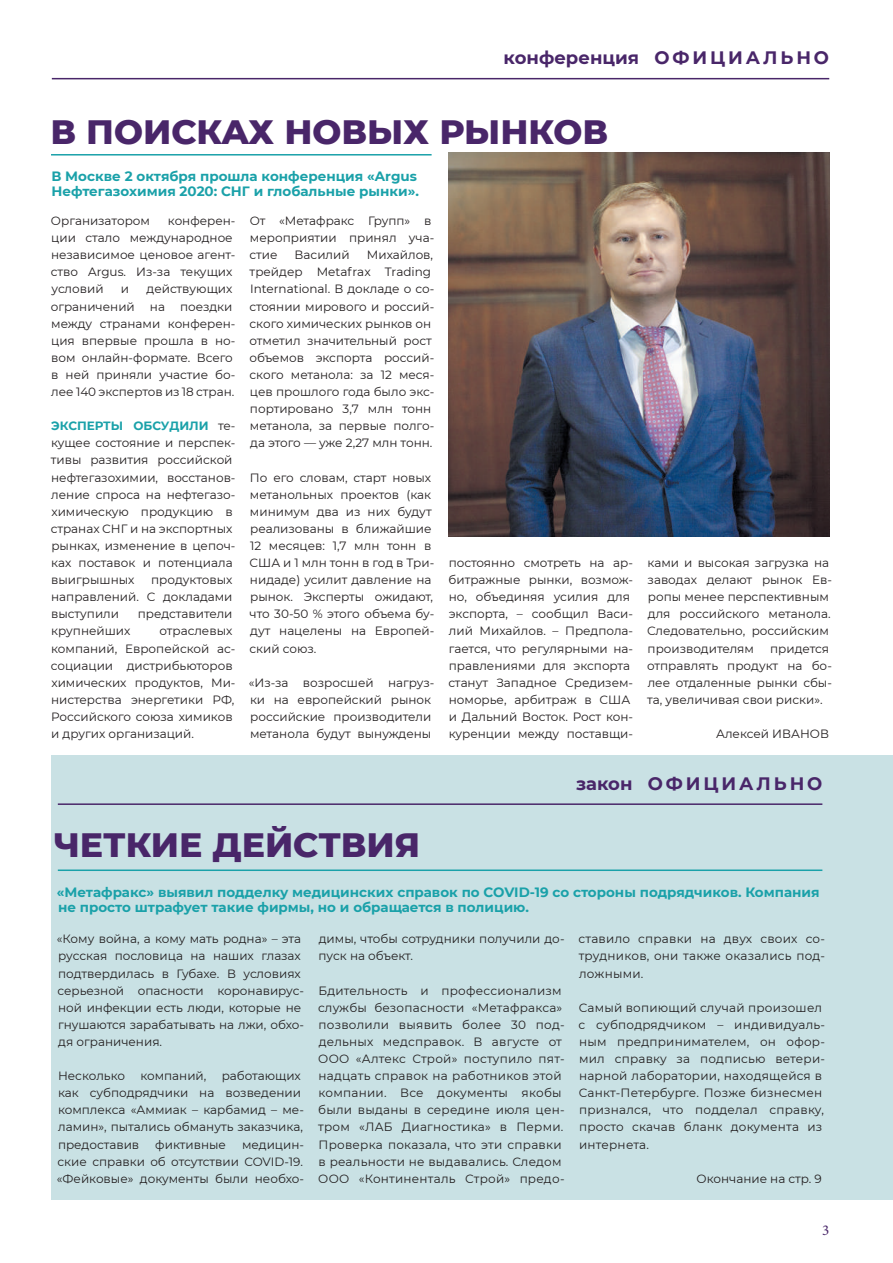
<style>
.page{position:relative;width:893px;height:1263px;background:#fff}
.page>*{position:absolute;margin:0;border:0;box-sizing:border-box;transform-origin:0 0}
.t1{font:800 34.5px "Montserrat";color:#492669}
.t2{font:700 18px "Montserrat";color:#492669}
.t3{font:700 18px "Montserrat";letter-spacing:.16em;color:#492669}
.t4{font:15px "Minion Pro";color:#492669}
.t5{font:700 13.5px/15px "Montserrat";color:#1aa1a9}
.t6{font:12px/17.1px "Montserrat";color:#231f20}
.t7{font:12px/17.1px "Montserrat";letter-spacing:.02em;color:#231f20}
.t8{font:700 12px "Montserrat";color:#1aa1a9}
</style>
<div class="page">
<div style="left:51px;top:755px;width:842px;height:445px;background:#c9e1e4"></div>
<hr style="left:52px;top:78px;width:777px;height:1px;background:#492669">
<img style="left:449px;top:153px;width:380px;height:384px">
<hr style="left:51px;top:154px;width:381px;height:2px;background:#1aa1a9">
<hr style="left:58px;top:803px;width:764px;height:2px;background:#492669">
<hr style="left:58px;top:869px;width:764px;height:2px;background:#1aa1a9">
<h2 class="t2" style="left:504px;top:45px;width:327px">конференция О Ф И Ц И А Л Ь Н О</h2>
<h1 class="t1" style="left:51px;top:106px;width:559px">В поисках новых рынков</h1>
<p class="t5" style="left:51px;top:168px;width:369px">В Москве 2 октября прошла конференция «Argus<br>Нефтегазохимия 2020: СНГ и глобальные рынки».</p>
<p class="t6" style="left:51px;top:212px;width:186px;text-indent:117px">конферен&shy;ции стало международное независимое ценовое агент&shy;ство Argus. Из-за текущих условий</p>
<p class="t6" style="left:51px;top:212px;width:101px">Организатором</p>
<p class="t6" style="left:121px;top:280px;width:10px">и</p>
<p class="t6" style="left:147px;top:280px;width:87px">действующих</p>
<p class="t6" style="left:51px;top:297px;width:86px">ограничений</p>
<p class="t6" style="left:150px;top:297px;width:17px">на</p>
<p class="t6" style="left:51px;top:297px;width:186px;text-indent:129px">поездки между странами конферен&shy;ция впервые прошла в но&shy;вом онлайн-формате. Всего в ней приняли участие бо&shy;лее 140 экспертов из 18 стран.</p>
<p class="t8" style="left:51px;top:417px;width:129px">Эксп ерты о бсудили</p>
<p class="t6" style="left:51px;top:417px;width:186px;text-indent:167px">те&shy;кущее состояние и перспек&shy;тивы развития российской нефтегазохимии, восстанов&shy;ление спроса на нефтегазо&shy;химическую продукцию в странах СНГ и на экспортных рынках, изменение в цепоч&shy;ках поставок и потенциала выигрышных</p>
<p class="t6" style="left:51px;top:571px;width:183px;text-align:justify;text-indent:100px">продуктовых направлений. С докладами выступили</p>
<p class="t6" style="left:138px;top:605px;width:96px">представители</p>
<p class="t6" style="left:51px;top:622px;width:81px">крупнейших</p>
<p class="t6" style="left:51px;top:622px;width:186px;text-indent:109px">отраслевых компаний, Европейской ас&shy;социации дистрибьюторов химических продуктов, Ми&shy;нистерства энергетики РФ,<br>Российского союза химиков и других организаций.</p>
<p class="t6" style="left:250px;top:212px;width:186px">От «Метафракс Групп» в мероприятии принял уча&shy;стие</p>
<p class="t6" style="left:250px;top:246px;width:186px;text-indent:117px">Михайлов, трейдер Metafrax Trading<br>International. В докладе о со&shy;стоянии мирового и россий&shy;ского химических рынков он отметил значительный рост объемов экспорта россий&shy;ского метанола: за 12 меся&shy;цев прошлого года было экс&shy;портировано 3,7 млн тонн метанола, за первые полго&shy;да этого — уже 2,27 млн тонн.</p>
<p class="t6" style="left:250px;top:468px;width:186px">По его словам, старт новых метанольных проектов (как минимум два из них будут реализованы в ближайшие<br>12 месяцев: 1,7 млн тонн в<br>США и 1 млн тонн в год в Три&shy;нидаде) усилит давление на рынок. Эксперты ожидают, что 30-50 % этого объема бу&shy;дут нацелены на Европей&shy;ский союз.</p>
<p class="t6" style="left:249px;top:673px;width:187px">«Из-за возросшей нагруз&shy;ки на европейский рынок российские производители метанола будут вынуждены</p>
<p class="t6" style="left:295px;top:246px;width:57px">Василий</p>
<p class="t6" style="left:448px;top:554px;width:186px">постоянно смотреть на ар&shy;битражные рынки, возмож&shy;но, объединяя усилия для экспорта, – сообщил Васи&shy;лий Михайлов. – Предпола&shy;гается, что регулярными на&shy;правлениями для экспорта станут Западное Средизем&shy;номорье, арбитраж в США и Дальний Восток. Рост кон&shy;куренции между поставщи-</p>
<p class="t6" style="left:647px;top:554px;width:186px">ками и высокая загрузка на заводах делают рынок Ев&shy;ропы менее перспективным для российского метанола.<br>Следовательно, российским производителям</p>
<p class="t6" style="left:647px;top:639px;width:186px;text-indent:123px">придется отправлять продукт на бо&shy;лее отдаленные рынки сбы&shy;та, увеличивая свои риски».</p>
<p class="t6" style="left:716px;top:725px;width:115px">Алексей ИВАНОВ</p>
<h2 class="t3" style="left:576px;top:770px;width:248px">закон ОФИЦИАЛЬНО</h2>
<h1 class="t1" style="left:54px;top:819px;width:368px">Четкие действия</h1>
<p class="t5" style="left:57px;top:883px;width:764px">«Метафракс» выявил подделку медицинских справок по COVID-19 со стороны подрядчиков. Компания не просто штрафует такие фирмы, но и обращается в полицию.</p>
<p class="t6" style="left:57px;top:930px;width:249px">«Кому война, а кому мать родна» – эта русская пословица на наших глазах подтвердилась в Губахе. В условиях серьезной опасности коронавирус&shy;ной инфекции есть люди, которые не гнушаются зарабатывать на лжи, обхо&shy;дя ограничения.</p>
<p class="t6" style="left:58px;top:1067px;width:69px">Несколько</p>
<p class="t6" style="left:140px;top:1067px;width:68px">компаний,</p>
<p class="t6" style="left:58px;top:1067px;width:248px;text-indent:164px">работающих как субподрядчики на возведении комплекса «Аммиак – карбамид – ме&shy;ламин», пытались обмануть заказчика, предоставив</p>
<p class="t6" style="left:155px;top:1135px;width:72px">фиктивные</p>
<p class="t6" style="left:57px;top:1135px;width:249px;text-align:justify;text-indent:185px">медицин&shy;ские справки об отсутствии COVID-19. «Фейковые» документы были необхо-</p>
<p class="t6" style="left:319px;top:930px;width:248px">димы, чтобы сотрудники получили до&shy;пуск на объект.</p>
<p class="t7" style="left:318px;top:981px;width:248px">Бдительность и профессионализм службы безопасности «Метафракса» позволили выявить более 30 под&shy;дельных медсправок. В августе от ООО «Алтекс Строй» поступило пят&shy;надцать справок на работников этой компании. Все документы якобы были выданы в середине июля цен&shy;тром «ЛАБ Диагностика» в Перми.<br>Проверка показала, что эти справки в реальности не выдавались. Следом ООО «Континенталь Строй» предо-</p>
<p class="t6" style="left:579px;top:930px;width:248px;text-align:justify">ставило справки на двух своих со&shy;трудников, они также оказались под&shy;ложными.</p>
<p class="t7" style="left:579px;top:998px;width:248px">Самый вопиющий случай произошел с субподрядчиком – индивидуаль&shy;ным предпринимателем, он офор&shy;мил справку за подписью ветери&shy;нарной лаборатории, находящейся в<br>Санкт-Петербурге. Позже бизнесмен признался, что подделал справку, просто скачав бланк документа из интернета.</p>
<p class="t6" style="left:696px;top:1169px;width:127px">Окончание на стр. 9</p>
<p class="t4" style="left:822px;top:1220px;width:9px">3</p>
</div>
